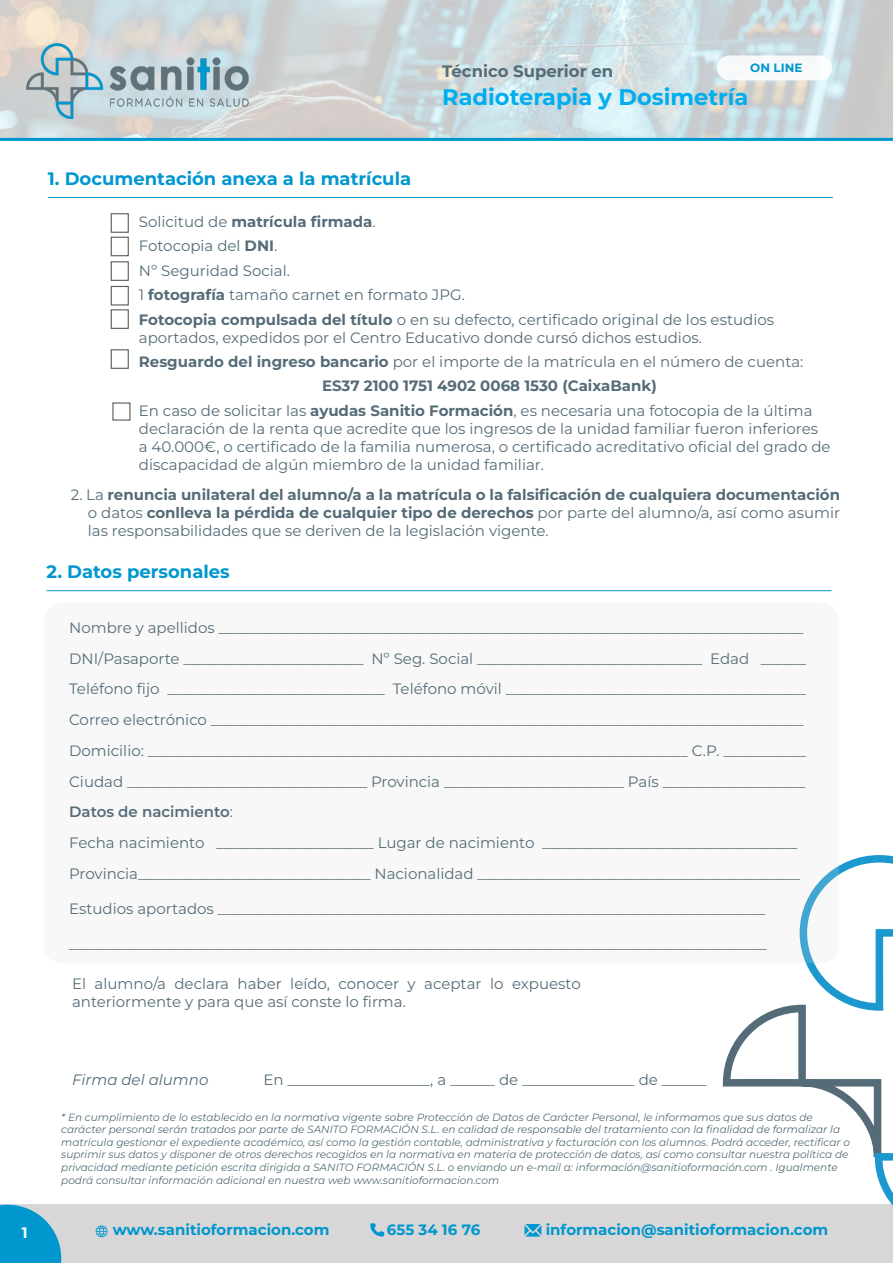
<style>
.page{position:relative;width:893px;height:1263px;background:#fff}
.page>*{position:absolute;margin:0;border:0;box-sizing:border-box;transform-origin:0 0}
.t1{font:700 22.5px "Montserrat";color:#00aeef}
.t2{font:700 18px "Montserrat";color:#0097ce}
.t3{font:700 16.5px "Montserrat";color:#556c78}
.t4{font:15px/18px "Montserrat";color:#556c78}
.t5{font:700 15px/18px "Montserrat";color:#556c78;text-align:justify}
.t6{font:700 15px "Montserrat";color:#0097ce}
.t7{font:600 15px "Montserrat";color:#556c78}
.t8{font:italic 15px "Montserrat";color:#556c78}
.t9{font:700 15px "Montserrat";color:#fff}
.t10{font:700 12px "Montserrat";color:#0097ce}
.t11{font:italic 10.5px/12.6px "Montserrat";color:#556c78}
.s1{font-weight:400}
.s2{font-weight:700}
</style>
<div class="page">
<div style="left:0;top:1204px;width:893px;height:59px;background:#d7d7d8"></div>
<svg style="left:524px;top:1224px;width:17px;height:12px"></svg>
<svg style="left:370px;top:1223px;width:14px;height:14px"></svg>
<svg style="left:96px;top:1225px;width:12px;height:12px"></svg>
<svg style="left:0;top:1205px;width:61px;height:58px"></svg>
<img style="left:0;top:0;width:893px;height:138px">
<img style="left:26px;top:43px;width:237px;height:75px">
<hr style="left:0;top:138px;width:893px;height:3px;background:#0097ce">
<div style="left:717px;top:56px;width:115px;height:24px;background:#f7f9f9;border-radius:12px"></div>
<svg style="left:722px;top:855px;width:171px;height:351px"></svg>
<div style="left:111px;top:349px;width:18px;height:20px;border:1px solid #585b5c"></div>
<div style="left:111px;top:213px;width:18px;height:20px;border:1px solid #585b5c"></div>
<div style="left:111px;top:237px;width:18px;height:19px;border:1px solid #585b5c"></div>
<div style="left:111px;top:261px;width:18px;height:20px;border:1px solid #585b5c"></div>
<div style="left:111px;top:286px;width:18px;height:19px;border:1px solid #585b5c"></div>
<div style="left:111px;top:309px;width:18px;height:20px;border:1px solid #585b5c"></div>
<div style="left:44px;top:603px;width:795px;height:360px;background:#f8f8f8;border-radius:18px"></div>
<hr style="left:47px;top:590px;width:784px;height:1px;background:#0097ce">
<hr style="left:48px;top:197px;width:785px;height:1px;background:#0097ce">
<p class="t2" style="left:48px;top:166px;width:365px">1. Documentación anexa a la matrícula</p>
<p class="t3" style="left:442px;top:59px;width:173px">Técnico Superior en</p>
<p class="t10" style="left:750px;top:59px;width:54px">ON LINE</p>
<p class="t1" style="left:442px;top:81px;width:308px">Radioterapia y Dosimetría</p>
<p class="t5" style="left:139px;top:212px;width:238px"><span class="s1">Solicitud de</span> matrícula firmada<span class="s1">.</span></p>
<p class="t4" style="left:139px;top:237px;width:140px">Fotocopia del <span class="s2">DNI</span>.</p>
<p class="t4" style="left:139px;top:261px;width:153px">Nº Seguridad Social.</p>
<p class="t4" style="left:139px;top:285px;width:328px">1 <span class="s2">fotografía</span> tamaño carnet en formato JPG.</p>
<p class="t4" style="left:139px;top:310px;width:637px"><span class="s2">Fotocopia compulsada del título</span> o en su defecto, certificado original de los estudios aportados, expedidos por el Centro Educativo donde cursó dichos estudios.</p>
<p class="t4" style="left:139px;top:352px;width:666px"><span class="s2">Resguardo del ingreso bancario</span> por el importe de la matrícula en el número de cuenta:</p>
<p class="t5" style="left:322px;top:376px;width:336px">ES37 2100 1751 4902 0068 1530 (CaixaBank)</p>
<p class="t4" style="left:139px;top:401px;width:693px">En caso de solicitar las <span class="s2">ayudas Sanitio Formación</span>, es necesaria una fotocopia de la última declaración de la renta que acredite que los ingresos de la unidad familiar fueron inferiores a 40.000€, o certificado de la familia numerosa, o certificado acreditativo oficial del grado de discapacidad de algún miembro de la unidad familiar.</p>
<p class="t5" style="left:88px;top:485px;width:754px;text-indent:-17px"><span class="s1">2. La</span> renuncia unilateral del alumno/a a la matrícula o la falsificación de cualquiera documentación <span class="s1">o datos</span> conlleva la pérdida de cualquier tipo de derechos <span class="s1">por parte del alumno/a, así como asumir las responsabilidades que se deriven de la legislación vigente.</span></p>
<p class="t2" style="left:47px;top:559px;width:185px">2. Datos personales</p>
<p class="t4" style="left:69px;top:618px;width:736px">Nombre y apellidos ______________________________________________________________________________</p>
<p class="t4" style="left:69px;top:649px;width:738px">DNI/Pasaporte ________________________ Nº Seg. Social ______________________________ Edad ______</p>
<p class="t4" style="left:69px;top:680px;width:738px">Teléfono fijo _____________________________ Teléfono móvil ________________________________________</p>
<p class="t4" style="left:69px;top:710px;width:736px">Correo electrónico _______________________________________________________________________________</p>
<p class="t4" style="left:69px;top:741px;width:738px">Domicilio: ________________________________________________________________________ C.P. ___________</p>
<p class="t4" style="left:69px;top:772px;width:737px">Ciudad ________________________________ Provincia ________________________ País ___________________</p>
<p class="t7" style="left:69px;top:801px;width:165px">Datos de nacimiento<span class="s1">:</span></p>
<p class="t4" style="left:69px;top:833px;width:730px">Fecha nacimiento _____________________ Lugar de nacimiento __________________________________</p>
<p class="t4" style="left:69px;top:864px;width:732px">Provincia_______________________________ Nacionalidad ___________________________________________</p>
<p class="t4" style="left:69px;top:899px;width:698px">Estudios aportados _________________________________________________________________________</p>
<p class="t4" style="left:69px;top:934px;width:699px">_____________________________________________________________________________________________</p>
<p class="t4" style="left:72px;top:974px;width:510px">El alumno/a declara haber leído, conocer y aceptar lo expuesto anteriormente y para que así conste lo firma.</p>
<p class="t8" style="left:72px;top:1069px;width:138px">Firma del alumno</p>
<p class="t4" style="left:263px;top:1070px;width:445px">En ___________________, a ______ de _______________ de ______</p>
<p class="t11" style="left:61px;top:1110px;width:790px">* En cumplimiento de lo establecido en la normativa vigente sobre Protección de Datos de Carácter Personal, le informamos que sus datos de carácter personal serán tratados por parte de SANITO FORMACIÓN S.L. en calidad de responsable del tratamiento con la finalidad de formalizar la matrícula gestionar el expediente académico, así como la gestión contable, administrativa y facturación con los alumnos. Podrá acceder, rectificar o suprimir sus datos y disponer de otros derechos recogidos en la normativa en materia de protección de datos, así como consultar nuestra política de privacidad mediante petición escrita dirigida a SANITO FORMACIÓN S.L. o enviando un e-mail a: información@sanitioformación.com . Igualmente podrá consultar información adicional en nuestra web www.sanitioformacion.com</p>
<p class="t9" style="left:22px;top:1221px;width:7px">1</p>
<p class="t6" style="left:113px;top:1219px;width:218px">www.sanitioformacion.com</p>
<p class="t6" style="left:387px;top:1219px;width:95px">655 34 16 76</p>
<p class="t6" style="left:546px;top:1219px;width:284px">informacion@sanitioformacion.com</p>
</div>
